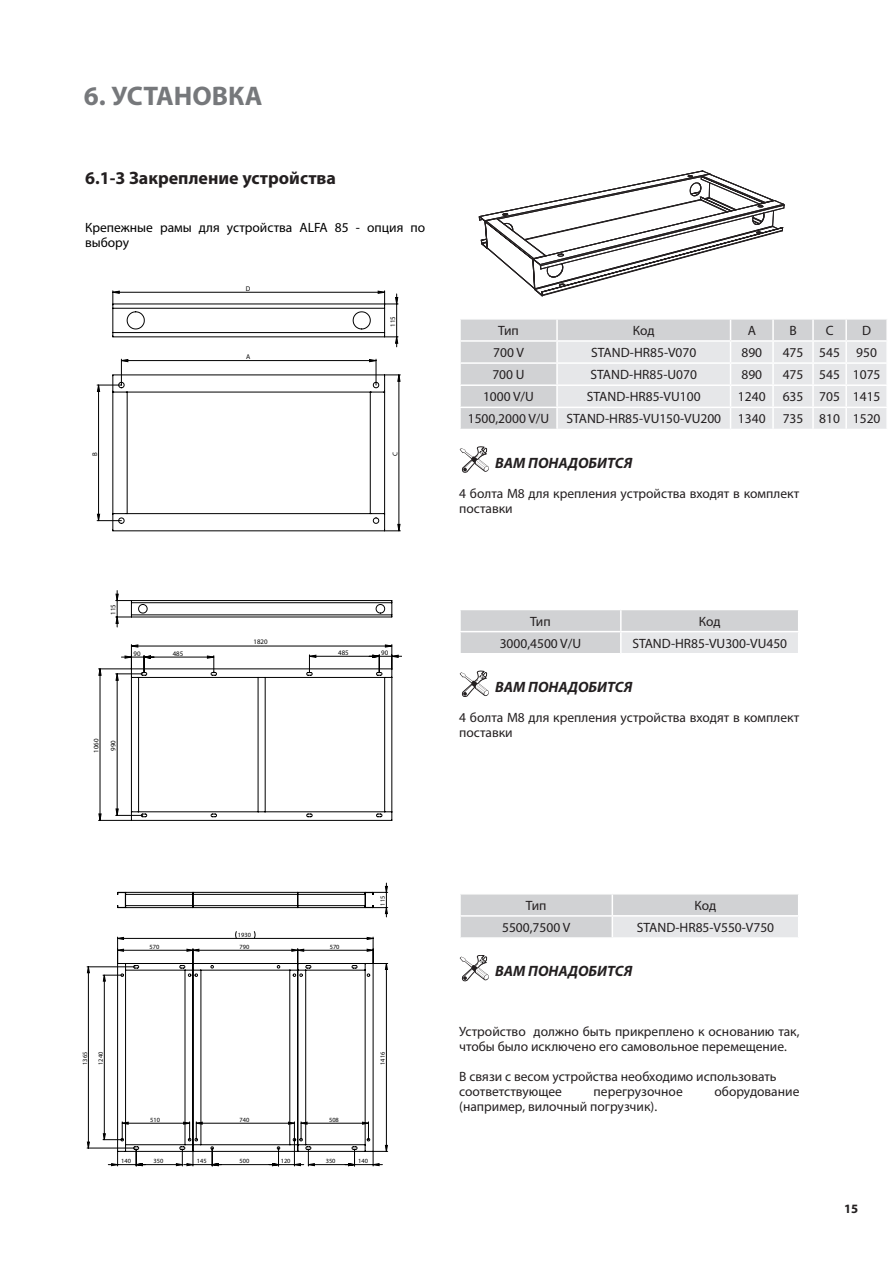
<style>
.page{position:relative;width:893px;height:1263px;background:#fff}
.page>*{position:absolute;margin:0;border:0;box-sizing:border-box;transform-origin:0 0}
.obsah{font:700 27px "Myriad Pro";color:#76787b}
.obsah1_2_1{font:700 18px "Myriad Pro";color:#231f20}
.upozor{font:italic 700 15px "Myriad Pro";color:#231f20}
.Text{font:13.5px/15px "Myriad Pro";color:#231f20}
.Text-2{font:13.5px/15px "Myriad Pro";color:#000}
.KAPITOLY{font:13.5px "Myriad Pro";color:#231f20}
.KAPITOLY-2{font:13.5px "Myriad Pro";color:#231f20}
.t1{font:700 12.75px "Myriad Pro";color:#231f20}
.t2{font:6.9px "Arial";color:#000}
.t3{font:6.45px "Arial";color:#000}
</style>
<div class="page">
<svg style="left:479px;top:171px;width:306px;height:125px"></svg>
<hr style="left:126px;top:587px;width:233px;height:1px;background:#000">
<hr style="left:126px;top:556px;width:233px;height:1px;background:#000">
<hr style="left:126px;top:562px;width:233px;height:1px;background:#000">
<hr style="left:126px;top:568px;width:233px;height:1px;background:#000">
<hr style="left:126px;top:574px;width:233px;height:1px;background:#000">
<hr style="left:126px;top:580px;width:233px;height:1px;background:#000">
<svg style="left:97px;top:291px;width:303px;height:241px"></svg>
<svg style="left:112px;top:304px;width:273px;height:227px"></svg>
<div style="left:461px;top:320px;width:95px;height:109px;background:#d1d2d4"></div>
<hr style="left:459px;top:340px;width:98px;height:2px;background:#fff">
<hr style="left:459px;top:362px;width:98px;height:2px;background:#fff">
<hr style="left:459px;top:384px;width:98px;height:2px;background:#fff">
<hr style="left:459px;top:407px;width:98px;height:1px;background:#fff">
<svg style="left:558px;top:320px;width:329px;height:109px;background:#e3e4e6"></svg>
<hr style="left:773px;top:407px;width:40px;height:1px;background:#fff">
<hr style="left:772px;top:408px;width:2px;height:21px;background:#fff">
<hr style="left:813px;top:407px;width:33px;height:1px;background:#fff">
<hr style="left:812px;top:408px;width:2px;height:21px;background:#fff">
<hr style="left:846px;top:407px;width:42px;height:1px;background:#fff">
<hr style="left:845px;top:408px;width:2px;height:21px;background:#fff">
<hr style="left:886px;top:408px;width:2px;height:21px;background:#fff">
<svg style="left:460px;top:446px;width:29px;height:26px"></svg>
<svg style="left:460px;top:610px;width:338px;height:43px;background:#d8d9db"></svg>
<svg style="left:460px;top:670px;width:29px;height:27px"></svg>
<svg style="left:460px;top:894px;width:338px;height:44px;background:#d9dadb"></svg>
<hr style="left:612px;top:937px;width:187px;height:2px;background:#fff">
<svg style="left:460px;top:955px;width:29px;height:26px"></svg>
<hr style="left:99px;top:820px;width:32px;height:1px;background:#000">
<svg style="left:99px;top:590px;width:303px;height:230px"></svg>
<svg style="left:131px;top:600px;width:261px;height:221px"></svg>
<hr style="left:87px;top:1148px;width:48px;height:1px;background:#000">
<svg style="left:385px;top:883px;width:3px;height:32px"></svg>
<svg style="left:87px;top:886px;width:300px;height:262px"></svg>
<svg style="left:103px;top:937px;width:285px;height:229px"></svg>
<svg style="left:117px;top:892px;width:256px;height:260px"></svg>
<p class="obsah" style="left:84px;top:79px;width:180px">6. УСТАНОВКА</p>
<p class="obsah1_2_1" style="left:85px;top:166px;width:253px">6.1-3 Закрепление устройства</p>
<p class="Text-2" style="left:85px;top:220px;width:342px">Крепежные рамы для устройства ALFA 85 - опция по выбору</p>
<p class="t2" style="left:90px;top:456px;width:5px;rotate:-90deg">B</p>
<p class="t2" style="left:246px;top:284px;width:6px">D</p>
<p class="t2" style="left:246px;top:352px;width:6px">A</p>
<p class="t2" style="left:389px;top:327px;width:12px;rotate:-90deg">115</p>
<p class="t2" style="left:391px;top:456px;width:5px;rotate:-90deg">C</p>
<p class="KAPITOLY" style="left:498px;top:322px;width:22px">Тип</p>
<p class="KAPITOLY" style="left:633px;top:322px;width:23px">Код</p>
<p class="Text" style="left:748px;top:323px;width:10px">A</p>
<p class="KAPITOLY" style="left:789px;top:322px;width:9px">B</p>
<p class="Text" style="left:826px;top:323px;width:9px">C</p>
<p class="Text" style="left:862px;top:323px;width:10px">D</p>
<p class="Text" style="left:493px;top:345px;width:32px">700 V</p>
<p class="Text" style="left:591px;top:345px;width:107px">STAND-HR85-V070</p>
<p class="Text" style="left:741px;top:345px;width:22px">890</p>
<p class="KAPITOLY" style="left:783px;top:344px;width:22px">475</p>
<p class="Text" style="left:819px;top:345px;width:22px">545</p>
<p class="Text" style="left:856px;top:345px;width:22px">950</p>
<p class="Text" style="left:492px;top:367px;width:34px">700 U</p>
<p class="Text" style="left:591px;top:367px;width:108px">STAND-HR85-U070</p>
<p class="Text" style="left:741px;top:367px;width:22px">890</p>
<p class="KAPITOLY" style="left:783px;top:366px;width:22px">475</p>
<p class="Text" style="left:819px;top:367px;width:22px">545</p>
<p class="Text" style="left:853px;top:367px;width:29px">1075</p>
<p class="Text" style="left:483px;top:389px;width:52px">1000 V/U</p>
<p class="Text" style="left:587px;top:389px;width:115px">STAND-HR85-VU100</p>
<p class="Text" style="left:738px;top:389px;width:29px">1240</p>
<p class="KAPITOLY" style="left:783px;top:388px;width:22px">635</p>
<p class="Text" style="left:819px;top:389px;width:22px">705</p>
<p class="Text" style="left:853px;top:389px;width:29px">1415</p>
<p class="Text" style="left:468px;top:411px;width:83px">1500,2000 V/U</p>
<p class="Text" style="left:566px;top:411px;width:156px">STAND-HR85-VU150-VU200</p>
<p class="Text" style="left:738px;top:411px;width:29px">1340</p>
<p class="KAPITOLY-2" style="left:783px;top:411px;width:22px">735</p>
<p class="Text" style="left:819px;top:411px;width:22px">810</p>
<p class="Text" style="left:853px;top:411px;width:29px">1520</p>
<p class="upozor" style="left:495px;top:453px;width:139px">ВАМ ПОНАДОБИТСЯ</p>
<p class="Text" style="left:459px;top:485px;width:342px">4 болта М8 для крепления устройства входят в комплект поставки</p>
<p class="t2" style="left:109px;top:615px;width:12px;rotate:-90deg">115</p>
<p class="t2" style="left:254px;top:638px;width:16px">1820</p>
<p class="t2" style="left:133px;top:649px;width:9px">90</p>
<p class="t2" style="left:173px;top:649px;width:12px">485</p>
<p class="t2" style="left:338px;top:648px;width:12px">485</p>
<p class="t2" style="left:381px;top:648px;width:9px">90</p>
<p class="t2" style="left:92px;top:753px;width:16px;rotate:-90deg">1060</p>
<p class="t2" style="left:109px;top:751px;width:12px;rotate:-90deg">990</p>
<p class="KAPITOLY" style="left:530px;top:613px;width:22px">Тип</p>
<p class="KAPITOLY" style="left:699px;top:613px;width:23px">Код</p>
<p class="Text" style="left:500px;top:635px;width:83px">3000,4500 V/U</p>
<p class="Text" style="left:632px;top:635px;width:156px">STAND-HR85-VU300-VU450</p>
<p class="upozor" style="left:495px;top:677px;width:139px">ВАМ ПОНАДОБИТСЯ</p>
<p class="Text" style="left:459px;top:710px;width:342px">4 болта М8 для крепления устройства входят в комплект поставки</p>
<p class="t3" style="left:238px;top:931px;width:15px">1930</p>
<p class="t3" style="left:150px;top:943px;width:11px">570</p>
<p class="t3" style="left:240px;top:943px;width:11px">790</p>
<p class="t3" style="left:330px;top:943px;width:11px">570</p>
<p class="t3" style="left:379px;top:906px;width:11px;rotate:-90deg">115</p>
<p class="t3" style="left:81px;top:1065px;width:15px;rotate:-90deg">1365</p>
<p class="t3" style="left:97px;top:1065px;width:15px;rotate:-90deg">1240</p>
<p class="t3" style="left:379px;top:1065px;width:15px;rotate:-90deg">1416</p>
<p class="t3" style="left:150px;top:1115px;width:11px">510</p>
<p class="t3" style="left:240px;top:1115px;width:11px">740</p>
<p class="t3" style="left:329px;top:1115px;width:11px">508</p>
<p class="t3" style="left:121px;top:1157px;width:11px">140</p>
<p class="t3" style="left:154px;top:1157px;width:11px">350</p>
<p class="t3" style="left:326px;top:1157px;width:11px">350</p>
<p class="t3" style="left:358px;top:1157px;width:11px">140</p>
<p class="t3" style="left:197px;top:1157px;width:11px">145</p>
<p class="t3" style="left:240px;top:1157px;width:11px">500</p>
<p class="t3" style="left:281px;top:1157px;width:11px">120</p>
<p class="KAPITOLY" style="left:526px;top:897px;width:22px">Тип</p>
<p class="KAPITOLY" style="left:695px;top:897px;width:23px">Код</p>
<p class="Text" style="left:502px;top:920px;width:70px">5500,7500 V</p>
<p class="Text" style="left:637px;top:920px;width:139px">STAND-HR85-V550-V750</p>
<p class="upozor" style="left:495px;top:961px;width:139px">ВАМ ПОНАДОБИТСЯ</p>
<p class="Text" style="left:459px;top:1024px;width:342px">Устройство должно быть прикреплено к основанию так, чтобы было исключено его самовольное перемещение.</p>
<p class="Text" style="left:459px;top:1069px;width:319px">В связи с весом устройства необходимо использовать</p>
<p class="Text" style="left:459px;top:1084px;width:104px">соответствующее</p>
<p class="Text" style="left:594px;top:1084px;width:91px">перегрузочное</p>
<p class="Text" style="left:714px;top:1084px;width:86px">оборудование</p>
<p class="Text" style="left:459px;top:1099px;width:199px">(например, вилочный погрузчик).</p>
<p class="t1" style="left:844px;top:1200px;width:16px">15</p>
</div>
